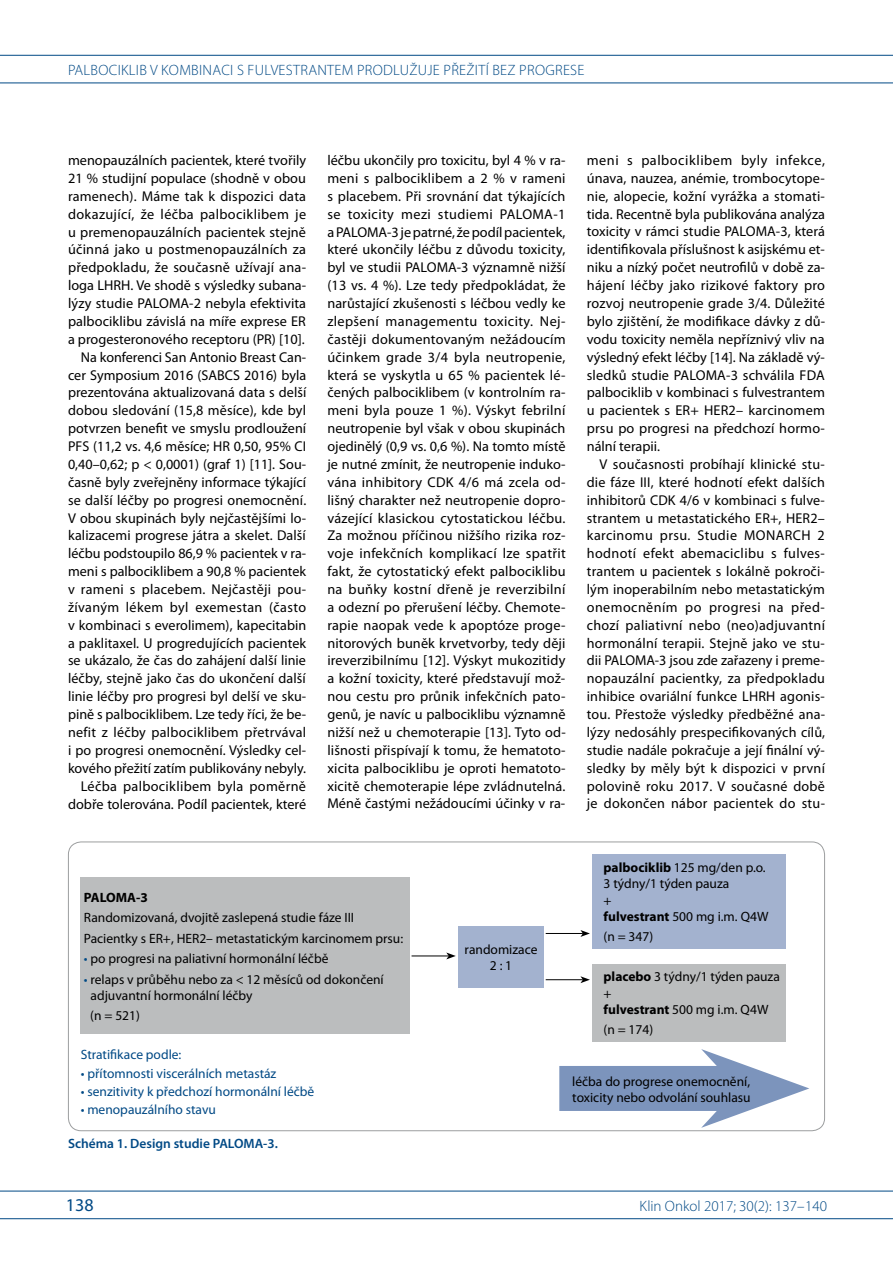
<style>
.page{position:relative;width:893px;height:1263px;background:#fff}
.page>*{position:absolute;margin:0;border:0;box-sizing:border-box;transform-origin:0 0}
.t1{font:18px "Myriad Pro";color:#004985}
.t2{font:300 15px "Myriad Pro";letter-spacing:.02em;color:#004985}
.t3{font:300 15px "Myriad Pro";color:#004985}
.t4{font:14.25px/17.9px "Myriad Pro";letter-spacing:.005em;color:#000;text-align:justify}
.t5{font:13.5px/16.2px "Myriad Pro";color:#000}
.t6{font:13.5px "Myriad Pro";color:#004985}
.t7{font:600 13.5px "Myriad Pro";color:#004985}
.t8{font:700 13.5px "Myriad Pro";letter-spacing:-.005em;color:#000}
.s1{color:#004985}
.s2{font-weight:700}
</style>
<div class="page">
<hr style="left:0;top:55px;width:893px;height:1px;background:#004985">
<hr style="left:0;top:83px;width:893px;height:1px;background:#004985">
<hr style="left:0;top:1191px;width:893px;height:1px;background:#004985">
<hr style="left:0;top:1218px;width:893px;height:1px;background:#004985">
<div style="left:80px;top:878px;width:330px;height:156px;background:#bbbdbe"></div>
<div style="left:593px;top:854px;width:193px;height:95px;background:#a3b2cf"></div>
<div style="left:593px;top:964px;width:193px;height:77px;background:#bbbdbe"></div>
<div style="left:458px;top:926px;width:86px;height:61px;background:#a3b2cf"></div>
<div style="left:559px;top:1066px;width:178px;height:45px;background:#7c94bc"></div>
<svg style="left:701px;top:1049px;width:108px;height:79px"></svg>
<hr style="left:412px;top:955px;width:37px;height:1px;background:#000">
<svg style="left:446px;top:952px;width:10px;height:7px"></svg>
<hr style="left:546px;top:933px;width:37px;height:1px;background:#000">
<svg style="left:580px;top:930px;width:10px;height:7px"></svg>
<hr style="left:546px;top:979px;width:37px;height:1px;background:#000">
<svg style="left:580px;top:976px;width:10px;height:7px"></svg>
<p class="t2" style="left:68px;top:61px;width:518px">PALBOCIKLIB V KOMBINACI S FULVESTRANTEM PRODLUŽUJE PŘEŽITÍ BEZ PROGRESE</p>
<p class="t4" style="left:68px;top:151px;width:240px;text-align:right">menopauzálních pacientek, které tvořily 21 % studijní populace (shodně v obou ramenech). Máme tak k dispozici data dokazující, že léčba palbociklibem je u premenopauzálních pacientek stejně účinná jako u postmenopauzálních za předpokladu, že současně užívají ana&shy;loga LHRH. Ve shodě s výsledky subana&shy;lýzy studie PALOMA-2 nebyla efektivita palbociklibu závislá na míře exprese ER a progesteronového receptoru (PR) [10].<br>Na konferenci San Antonio Breast Can&shy;cer Symposium 2016 (SABCS 2016) byla prezentována aktualizovaná data s delší dobou sledování (15,8 měsíce), kde byl potvrzen benefit ve smyslu prodloužení PFS (11,2 vs. 4,6 měsíce; HR 0,50, 95% CI 0,40–0,62; p &lt; 0,0001) (graf 1) [11]. Sou&shy;časně byly zveřejněny informace týkající se další léčby po progresi onemocnění.<br>V obou skupinách byly nejčastějšími lo&shy;kalizacemi progrese játra a skelet. Další léčbu podstoupilo 86,9 % pacientek v ra&shy;meni s palbociklibem a 90,8 % pacientek v rameni s placebem. Nejčastěji pou&shy;žívaným lékem byl exemestan (často v kombinaci s everolimem), kapecitabin a paklitaxel. U progredujících pacientek se ukázalo, že čas do zahájení další linie léčby, stejně jako čas do ukončení další linie léčby pro progresi byl delší ve sku&shy;pině s palbociklibem. Lze tedy říci, že be&shy;nefit z léčby palbociklibem přetrvával i po progresi onemocnění. Výsledky cel&shy;kového přežití zatím publikovány nebyly.<br>Léčba palbociklibem byla poměrně dobře tolerována. Podíl pacientek, které</p>
<p class="t4" style="left:327px;top:151px;width:240px">léčbu ukončily pro toxicitu, byl 4 % v ra&shy;meni s palbociklibem a 2 % v rameni s placebem. Při srovnání dat týkajících se toxicity mezi studiemi PALOMA-1 a PALOMA-3 je patrné, že podíl pacientek, které ukončily léčbu z důvodu toxicity, byl ve studii PALOMA-3 významně nižší (13 vs. 4 %). Lze tedy předpokládat, že narůstající zkušenosti s léčbou vedly ke zlepšení managementu toxicity. Nej&shy;častěji dokumentovaným nežádoucím účinkem grade 3/4 byla neutropenie, která se vyskytla u 65 % pacientek lé&shy;čených palbociklibem (v kontrolním ra&shy;meni byla pouze 1 %). Výskyt febrilní neutropenie byl však v obou skupinách ojedinělý (0,9 vs. 0,6 %). Na tomto místě je nutné zmínit, že neutropenie induko&shy;vána inhibitory CDK 4/6 má zcela od&shy;lišný charakter než neutropenie dopro&shy;vázející klasickou cytostatickou léčbu.<br>Za možnou příčinou nižšího rizika roz&shy;voje infekčních komplikací lze spatřit fakt, že cytostatický efekt palbociklibu na buňky kostní dřeně je reverzibilní a odezní po přerušení léčby. Chemote&shy;rapie naopak vede k apoptóze proge&shy;nitorových buněk krvetvorby, tedy ději ireverzibilnímu [12]. Výskyt mukozitidy a kožní toxicity, které představují mož&shy;nou cestu pro průnik infekčních pato&shy;genů, je navíc u palbociklibu významně nižší než u chemoterapie [13]. Tyto od&shy;lišnosti přispívají k tomu, že hematoto&shy;xicita palbociklibu je oproti hematoto&shy;xicitě chemoterapie lépe zvládnutelná.<br>Méně častými nežádoucími účinky v ra-</p>
<p class="t4" style="left:587px;top:151px;width:240px">meni s palbociklibem byly infekce, únava, nauzea, anémie, trombocytope&shy;nie, alopecie, kožní vyrážka a stomati&shy;tida. Recentně byla publikována analýza toxicity v rámci studie PALOMA-3, která identifikovala příslušnost k asijskému et&shy;niku a nízký počet neutrofilů v době za&shy;hájení léčby jako rizikové faktory pro rozvoj neutropenie grade 3/4. Důležité bylo zjištění, že modifikace dávky z dů&shy;vodu toxicity neměla nepříznivý vliv na výsledný efekt léčby [14]. Na základě vý&shy;sledků studie PALOMA-3 schválila FDA palbociklib v kombinaci s fulvestrantem u pacientek s ER+ HER2– karcinomem prsu po progresi na předchozí hormo&shy;nální terapii.</p>
<p class="t4" style="left:587px;top:455px;width:240px;text-indent:13px">V současnosti probíhají klinické stu&shy;die fáze III, které hodnotí efekt dalších inhibitorů CDK 4/6 v kombinaci s fulve&shy;strantem u metastatického ER+, HER2– karcinomu prsu. Studie MONARCH 2 hodnotí efekt abemaciclibu s fulves&shy;trantem u pacientek s lokálně pokroči&shy;lým inoperabilním nebo metastatickým onemocněním po progresi na před&shy;chozí paliativní nebo (neo)adjuvantní hormonální terapii. Stejně jako ve stu&shy;dii PALOMA-3 jsou zde zařazeny i preme&shy;nopauzální pacientky, za předpokladu inhibice ovariální funkce LHRH agonis&shy;tou. Přestože výsledky předběžné ana&shy;lýzy nedosáhly prespecifikovaných cílů, studie nadále pokračuje a její finální vý&shy;sledky by měly být k dispozici v první polovině roku 2017. V současné době je dokončen nábor pacientek do stu-</p>
<p class="t8" style="left:84px;top:888px;width:65px">PALOMA-3</p>
<p class="t5" style="left:84px;top:907px;width:321px;line-height:20.4px">Randomizovaná, dvojitě zaslepená studie fáze III<br>Pacientky s ER+, HER2– metastatickým karcinomem prsu:</p>
<p class="t5" style="left:84px;top:950px;width:246px"><span class="s1">•</span> po progresi na paliativní hormonální léčbě</p>
<p class="t5" style="left:91px;top:971px;width:295px;text-indent:-7px"><span class="s1">•</span> relaps v průběhu nebo za &lt; 12 měsíců od dokončení adjuvantní hormonální léčby</p>
<p class="t5" style="left:90px;top:1007px;width:51px">(n = 521)</p>
<p class="t6" style="left:81px;top:1046px;width:102px">Stratifikace podle:</p>
<p class="t6" style="left:81px;top:1065px;width:197px">• přítomnosti viscerálních metastáz</p>
<p class="t6" style="left:81px;top:1083px;width:235px">• senzitivity k předchozí hormonální léčbě</p>
<p class="t6" style="left:81px;top:1101px;width:137px">• menopauzálního stavu</p>
<p class="t7" style="left:68px;top:1134px;width:211px">Schéma 1. Design studie PALOMA-3.</p>
<p class="t1" style="left:66px;top:1194px;width:29px">138</p>
<p class="t5" style="left:465px;top:941px;width:74px;text-align:center">randomizace<br>2 : 1</p>
<p class="t5" style="left:603px;top:859px;width:167px"><span class="s2">palbociklib</span> 125 mg/den p.o.<br>3 týdny/1 týden pauza<br>+<br><span class="s2">fulvestrant</span> 500 mg i.m. q4w</p>
<p class="t5" style="left:603px;top:928px;width:51px">(n = 347)</p>
<p class="t5" style="left:603px;top:968px;width:178px"><span class="s2">placebo</span> 3 týdny/1 týden pauza +<br><span class="s2">fulvestrant</span> 500 mg i.m. q4w</p>
<p class="t5" style="left:603px;top:1021px;width:51px">(n = 174)</p>
<p class="t5" style="left:572px;top:1073px;width:180px">léčba do progrese onemocnění, toxicity nebo odvolání souhlasu</p>
<p class="t3" style="left:640px;top:1197px;width:189px">KLIN ONKOL 2017; 30(2): 137–140</p>
</div>
